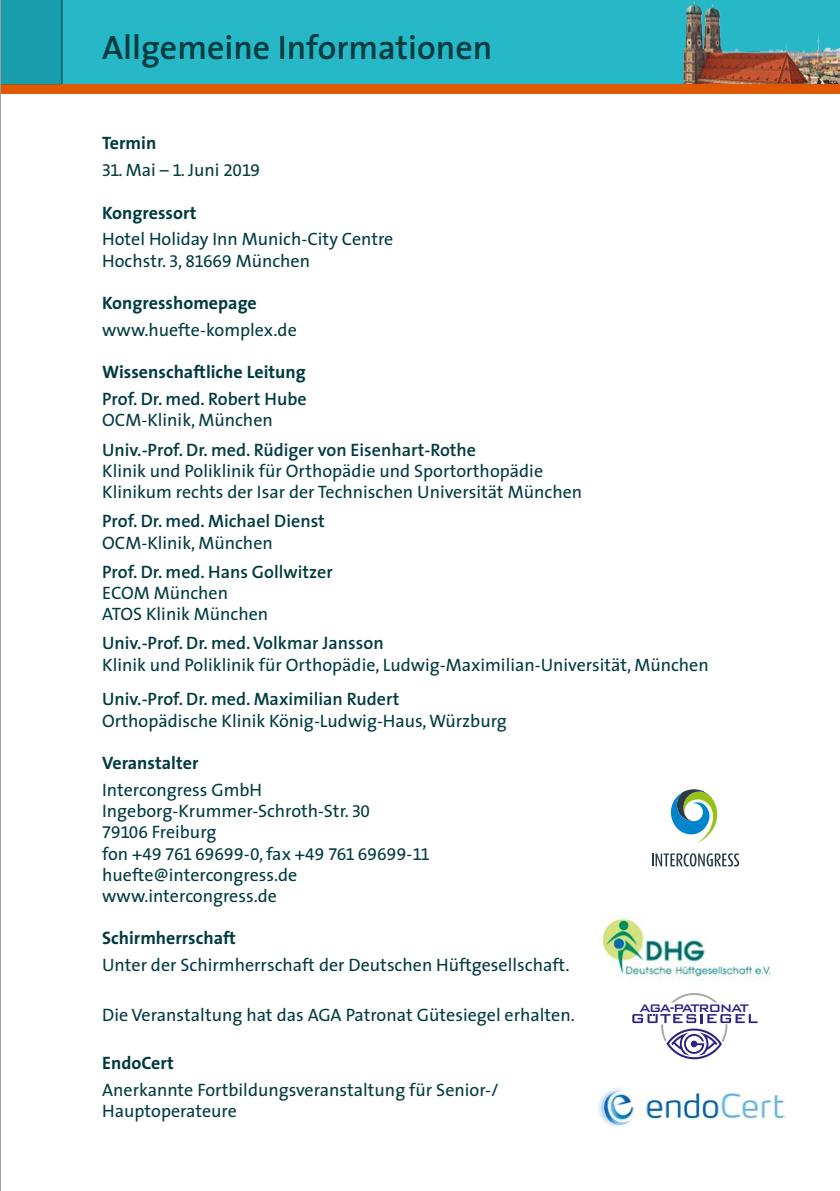
<style>
.page{position:relative;width:840px;height:1191px;background:#fff}
.page>*{position:absolute;margin:0;border:0;box-sizing:border-box;transform-origin:0 0}
.t1{font:600 34px "Geo Sans";color:#003b40}
.t2{font:18px/21.2px "Geo Sans";color:#003b40}
.t3{font:600 18px "Geo Sans";color:#003b40}
.t4{font:700 18px "Geo Sans";color:#003b40}
.t5{font:500 14.6px "Bank Gothic BT";letter-spacing:-.12em;color:#2e2382}
</style>
<div class="page">
<div style="left:0;top:0;width:839px;height:85px;background:#27b8c8"></div>
<div style="left:0;top:84px;width:839px;height:9px;background:#e05801"></div>
<div style="left:0;top:0;width:62px;height:84px;background:#199cab"></div>
<hr style="left:61px;top:0;width:1px;height:84px;background:#003b40">
<svg style="left:652px;top:789px;width:88px;height:78px"></svg>
<img style="left:601px;top:916px;width:170px;height:64px">
<svg style="left:672px;top:993px;width:45px;height:9px"></svg>
<svg style="left:632px;top:1014px;width:125px;height:45px"></svg>
<img style="left:598px;top:1087px;width:185px;height:39px">
<img style="left:683px;top:3px;width:156px;height:81px">
<hr style="left:0;top:0;width:1px;height:1191px;background:#9c9c9d">
<h1 class="t1" style="left:102px;top:19px;width:391px">Allgemeine Informationen</h1>
<p class="t4" style="left:102px;top:128px;width:56px">Termin</p>
<p class="t2" style="left:102px;top:159px;width:159px">31. Mai – 1. Juni 2019</p>
<p class="t4" style="left:102px;top:197px;width:96px">Kongressort</p>
<p class="t2" style="left:102px;top:228px;width:292px">Hotel Holiday Inn Munich-City Centre<br>Hochstr. 3, 81669 München</p>
<p class="t4" style="left:102px;top:288px;width:156px">Kongresshomepage</p>
<p class="t2" style="left:102px;top:319px;width:196px">www.huefte-komplex.de</p>
<p class="t4" style="left:102px;top:357px;width:205px">Wissenschaftliche Leitung</p>
<p class="t3" style="left:102px;top:384px;width:206px">Prof. Dr. med. Robert Hube</p>
<p class="t2" style="left:102px;top:409px;width:172px">OCM-Klinik, München</p>
<p class="t3" style="left:102px;top:434px;width:375px">Univ.-Prof. Dr. med. Rüdiger von Eisenhart-Rothe</p>
<p class="t2" style="left:102px;top:460px;width:481px">Klinik und Poliklinik für Orthopädie und Sportorthopädie<br>Klinikum rechts der Isar der Technischen Universität München</p>
<p class="t3" style="left:102px;top:506px;width:224px">Prof. Dr. med. Michael Dienst</p>
<p class="t2" style="left:102px;top:531px;width:172px">OCM-Klinik, München</p>
<p class="t3" style="left:102px;top:556px;width:232px">Prof. Dr. med. Hans Gollwitzer</p>
<p class="t2" style="left:102px;top:582px;width:167px">ECOM München<br>ATOS Klinik München</p>
<p class="t3" style="left:102px;top:628px;width:283px">Univ.-Prof. Dr. med. Volkmar Jansson</p>
<p class="t2" style="left:102px;top:653px;width:607px">Klinik und Poliklinik für Orthopädie, Ludwig-Maximilian-Universität, München</p>
<p class="t3" style="left:102px;top:684px;width:299px">Univ.-Prof. Dr. med. Maximilian Rudert</p>
<p class="t2" style="left:102px;top:709px;width:406px">Orthopädische Klinik König-Ludwig-Haus, Würzburg</p>
<p class="t4" style="left:102px;top:748px;width:98px">Veranstalter</p>
<p class="t2" style="left:102px;top:778px;width:328px">Intercongress GmbH<br>Ingeborg-Krummer-Schroth-Str. 30<br>79106 Freiburg<br>fon +49 761 69699-0, fax +49 761 69699-11 huefte@intercongress.de www.intercongress.de</p>
<p class="t4" style="left:102px;top:923px;width:135px">Schirmherrschaft</p>
<p class="t2" style="left:102px;top:954px;width:468px">Unter der Schirmherrschaft der Deutschen Hüftgesellschaft.</p>
<p class="t2" style="left:102px;top:1003px;width:474px">Die Veranstaltung hat das AGA Patronat Gütesiegel erhalten.</p>
<p class="t4" style="left:102px;top:1048px;width:73px">EndoCert</p>
<p class="t2" style="left:102px;top:1078px;width:398px">Anerkannte Fortbildungsveranstaltung für Senior-/<br>Hauptoperateure</p>
<p class="t5" style="left:639px;top:999px;width:111px">AGA-PATRONAT</p>
</div>
